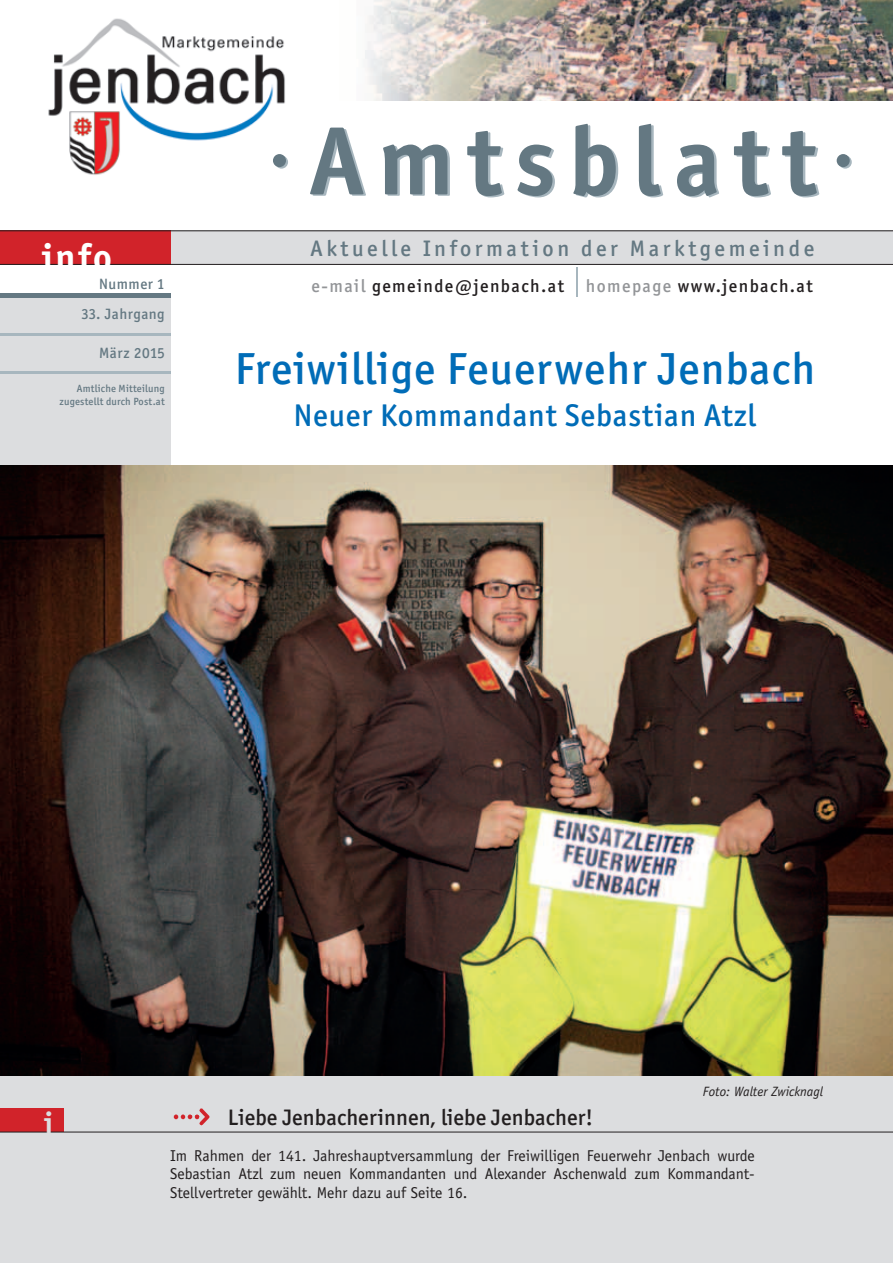
<style>
.page{position:relative;width:893px;height:1263px;background:#fff}
.page>*{position:absolute;margin:0;border:0;box-sizing:border-box;transform-origin:0 0}
.t1{font:700 97.5px "Officina Sans";letter-spacing:.125em;color:#647882}
.t2{font:500 45px "Officina San ITC";letter-spacing:.025em;color:#006cb7}
.t3{font:700 37.5px "Officina Sans";color:#fff}
.t4{font:500 31.5px "Officina San ITC";letter-spacing:.025em;color:#006cb7}
.t5{font:700 30px "Officina Sans";color:#dcdddf}
.t6{font:500 22.5px "Officina San ITC";letter-spacing:.16em;color:#647882}
.t7{font:500 22.5px "Officina San ITC";letter-spacing:.005em;color:#231f20}
.t8{font:500 18px "Officina San ITC";letter-spacing:.08em;color:#231f20}
.t9{font:15.75px/18.9px "Officina Sans";color:#231f20;text-align:justify}
.t10{font:500 15px "Officina San ITC";letter-spacing:.035em;color:#647882}
.t11{font:italic 13.5px "Officina Sans";color:#231f20}
.t12{font:500 10.5px/12.6px "Officina San ITC";letter-spacing:.02em;color:#647882;text-align:right}
.s1{color:#939598}
</style>
<div class="page">
<img style="left:365px;top:0;width:528px;height:100px">
<div style="left:0;top:231px;width:893px;height:34px;background:#dcdddf"></div>
<div style="left:0;top:231px;width:170px;height:34px;background:#d1232a"></div>
<div style="left:0;top:293px;width:170px;height:173px;background:#dcdddf"></div>
<div style="left:0;top:293px;width:170px;height:5px;background:#647882"></div>
<hr style="left:0;top:334px;width:170px;height:2px;background:#a7b6be">
<hr style="left:0;top:372px;width:170px;height:2px;background:#a7b6be">
<img style="left:48px;top:18px;width:240px;height:157px">
<svg style="left:275px;top:156px;width:13px;height:13px"></svg>
<div style="left:273px;top:154px;width:13px;height:13px;background:#647882;border-radius:50%"></div>
<svg style="left:839px;top:156px;width:13px;height:13px"></svg>
<div style="left:837px;top:154px;width:13px;height:13px;background:#647882;border-radius:50%"></div>
<hr style="left:576px;top:267px;width:1px;height:30px;background:#a7b6be">
<hr style="left:0;top:230px;width:893px;height:1px;background:#231f20">
<hr style="left:0;top:264px;width:893px;height:1px;background:#231f20">
<div style="left:0;top:910px;width:893px;height:353px;background:#dcdddf"></div>
<div style="left:0;top:1108px;width:64px;height:24px;background:#d1232a"></div>
<hr style="left:0;top:1131px;width:893px;height:1px;background:#231f20">
<img style="left:173px;top:1108px;width:37px;height:18px">
<img style="left:0;top:466px;width:893px;height:609px">
<h3 class="t3" style="left:42px;top:234px;width:72px">info</h3>
<p class="t10" style="left:99px;top:275px;width:67px">Nummer 1</p>
<p class="t10" style="left:81px;top:305px;width:85px">33. Jahrgang</p>
<p class="t10" style="left:99px;top:344px;width:67px">März 2015</p>
<p class="t12" style="left:59px;top:383px;width:107px">Amtliche Mitteilung zugestellt durch Post.at</p>
<h1 class="t1" style="left:308px;top:100px;width:511px">Amtsblatt</h1>
<h3 class="t6" style="left:311px;top:235px;width:505px">Aktuelle Information der Marktgemeinde</h3>
<p class="t8" style="left:311px;top:275px;width:503px"><span class="s1">e-mail</span> gemeinde@jenbach.at <span class="s1">homepage</span> www.jenbach.at</p>
<h2 class="t2" style="left:235px;top:342px;width:582px">Freiwillige Feuerwehr Jenbach</h2>
<h3 class="t4" style="left:294px;top:396px;width:464px">Neuer Kommandant Sebastian Atzl</h3>
<p class="t11" style="left:703px;top:1083px;width:121px">Foto: Walter Zwicknagl</p>
<h3 class="t5" style="left:44px;top:1104px;width:11px">i</h3>
<h3 class="t7" style="left:228px;top:1104px;width:367px">Liebe Jenbacherinnen, liebe Jenbacher!</h3>
<p class="t9" style="left:170px;top:1146px;width:586px">Im Rahmen der 141. Jahreshauptversammlung der Freiwilligen Feuerwehr Jenbach wurde Sebastian Atzl zum neuen Kommandanten und Alexander Aschenwald zum Kommandant-Stellvertreter gewählt. Mehr dazu auf Seite 16.</p>
</div>
